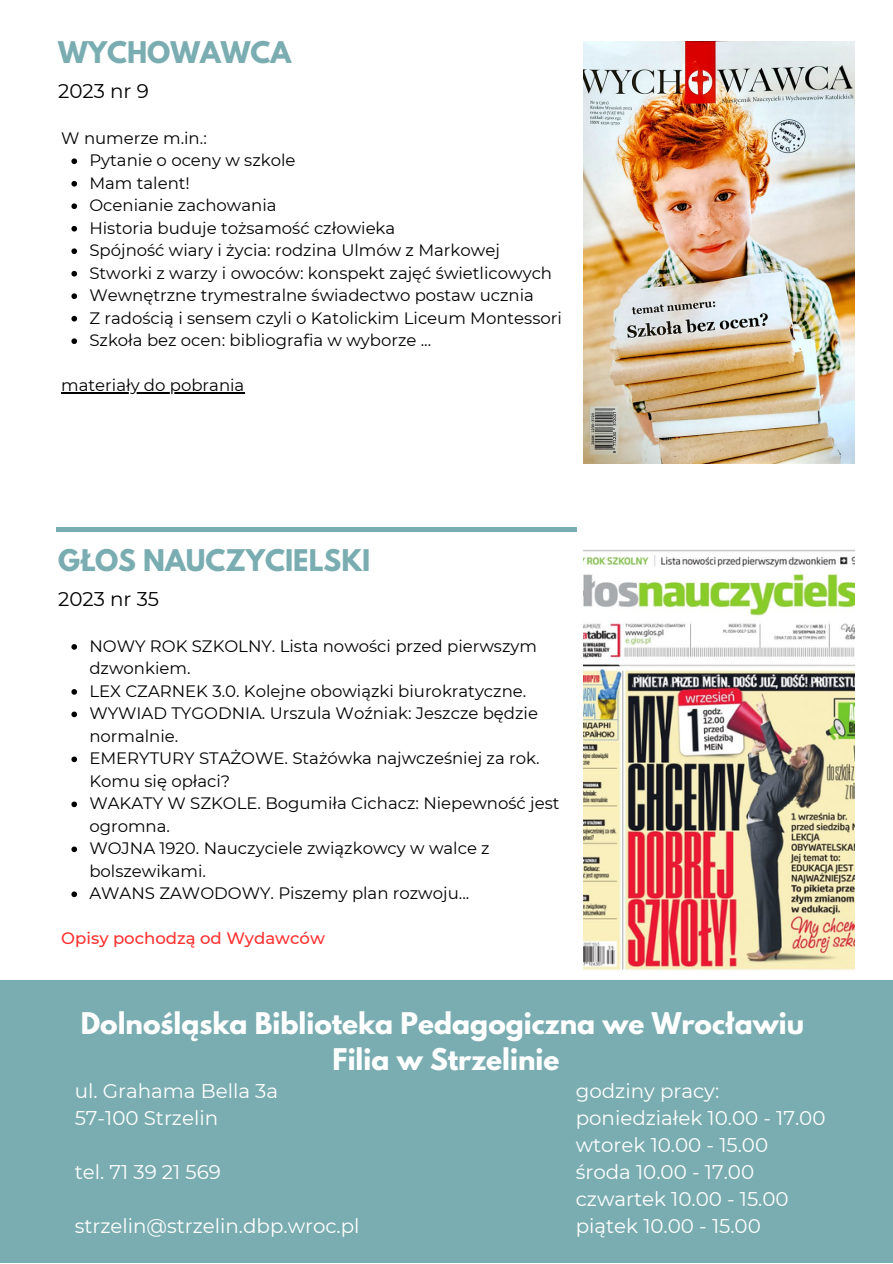
<style>
.page{position:relative;width:893px;height:1264px;background:#fff}
.page>*{position:absolute;margin:0;border:0;box-sizing:border-box;transform-origin:0 0}
.t1{font:700 26.4px "League Spartan";color:#fff}
.t2{font:700 26.4px "League Spartan";color:#7aadb1}
.t3{font:19.8px "Montserrat";color:#fff}
.t4{font:19.8px "Montserrat";color:#000}
.t5{font:16.5px/22.5px "Montserrat";color:#000}
.t6{font:500 16.5px "Montserrat";color:#ff3131}
</style>
<div class="page">
<div style="left:0;top:980px;width:892px;height:282px;background:#7aadb1"></div>
<hr style="left:57px;top:527px;width:520px;height:4px;background:#7aadb1">
<img style="left:583px;top:42px;width:271px;height:421px">
<img style="left:583px;top:549px;width:271px;height:422px">
<svg style="left:71px;top:158px;width:6px;height:6px"></svg>
<svg style="left:71px;top:181px;width:6px;height:5px"></svg>
<svg style="left:71px;top:203px;width:6px;height:6px"></svg>
<svg style="left:71px;top:226px;width:6px;height:5px"></svg>
<svg style="left:71px;top:248px;width:6px;height:6px"></svg>
<svg style="left:71px;top:271px;width:6px;height:5px"></svg>
<svg style="left:71px;top:293px;width:6px;height:6px"></svg>
<svg style="left:71px;top:316px;width:6px;height:5px"></svg>
<svg style="left:71px;top:338px;width:6px;height:6px"></svg>
<hr style="left:61px;top:392px;width:183px;height:1px;background:#000">
<svg style="left:71px;top:644px;width:6px;height:5px"></svg>
<svg style="left:71px;top:689px;width:6px;height:5px"></svg>
<svg style="left:71px;top:711px;width:6px;height:6px"></svg>
<svg style="left:71px;top:756px;width:6px;height:6px"></svg>
<svg style="left:71px;top:801px;width:6px;height:6px"></svg>
<svg style="left:71px;top:846px;width:6px;height:6px"></svg>
<svg style="left:71px;top:891px;width:6px;height:6px"></svg>
<p class="t2" style="left:58px;top:39px;width:234px">WYCHOWAWCA</p>
<p class="t4" style="left:58px;top:79px;width:92px">2023 nr 9</p>
<p class="t5" style="left:61px;top:127px;width:147px">W numerze m.in.:</p>
<p class="t5" style="left:89px;top:149px;width:207px">Pytanie o oceny w szkole</p>
<p class="t5" style="left:89px;top:172px;width:102px">Mam talent!</p>
<p class="t5" style="left:89px;top:194px;width:189px">Ocenianie zachowania</p>
<p class="t5" style="left:89px;top:217px;width:307px">Historia buduje tożsamość człowieka</p>
<p class="t5" style="left:89px;top:239px;width:412px">Spójność wiary i życia: rodzina Ulmów z Markowej</p>
<p class="t5" style="left:89px;top:261px;width:464px">Stworki z warzy i owoców: konspekt zajęć świetlicowych</p>
<p class="t5" style="left:89px;top:284px;width:446px">Wewnętrzne trymestralne świadectwo postaw ucznia</p>
<p class="t5" style="left:89px;top:306px;width:474px">Z radością i sensem czyli o Katolickim Liceum Montessori</p>
<p class="t5" style="left:89px;top:329px;width:343px">Szkoła bez ocen: bibliografia w wyborze ...</p>
<p class="t5" style="left:61px;top:374px;width:184px">materiały do pobrania</p>
<p class="t2" style="left:58px;top:547px;width:314px">GŁOS NAUCZYCIELSKI</p>
<p class="t4" style="left:58px;top:587px;width:102px">2023 nr 35</p>
<p class="t5" style="left:89px;top:634px;width:449px">NOWY ROK SZKOLNY. Lista nowości przed pierwszym dzwonkiem.</p>
<p class="t5" style="left:89px;top:679px;width:438px">LEX CZARNEK 3.0. Kolejne obowiązki biurokratyczne.</p>
<p class="t5" style="left:89px;top:702px;width:450px">WYWIAD TYGODNIA. Urszula Woźniak: Jeszcze będzie normalnie.</p>
<p class="t5" style="left:89px;top:747px;width:451px">EMERYTURY STAŻOWE. Stażówka najwcześniej za rok.<br>Komu się opłaci?</p>
<p class="t5" style="left:89px;top:792px;width:471px">WAKATY W SZKOLE. Bogumiła Cichacz: Niepewność jest ogromna.</p>
<p class="t5" style="left:89px;top:837px;width:402px">WOJNA 1920. Nauczyciele związkowcy w walce z bolszewikami.</p>
<p class="t5" style="left:89px;top:882px;width:381px">AWANS ZAWODOWY. Piszemy plan rozwoju...</p>
<p class="t6" style="left:61px;top:928px;width:265px">Opisy pochodzą od Wydawców</p>
<p class="t1" style="left:81px;top:1009px;width:725px">Dolnośląska Biblioteka Pedagogiczna we Wrocławiu</p>
<p class="t1" style="left:332px;top:1045px;width:228px">Filia w Strzelinie</p>
<p class="t3" style="left:75px;top:1078px;width:205px">ul. Grahama Bella 3a</p>
<p class="t3" style="left:75px;top:1105px;width:145px">57-100 Strzelin</p>
<p class="t3" style="left:75px;top:1159px;width:148px">tel. 71 39 21 569</p>
<p class="t3" style="left:75px;top:1213px;width:286px">strzelin@strzelin.dbp.wroc.pl</p>
<p class="t3" style="left:575px;top:1078px;width:145px">godziny pracy:</p>
<p class="t3" style="left:575px;top:1105px;width:251px">poniedziałek 10.00 - 17.00</p>
<p class="t3" style="left:575px;top:1132px;width:194px">wtorek 10.00 - 15.00</p>
<p class="t3" style="left:575px;top:1159px;width:180px">środa 10.00 - 17.00</p>
<p class="t3" style="left:575px;top:1186px;width:214px">czwartek 10.00 - 15.00</p>
<p class="t3" style="left:575px;top:1213px;width:187px">piątek 10.00 - 15.00</p>
</div>
